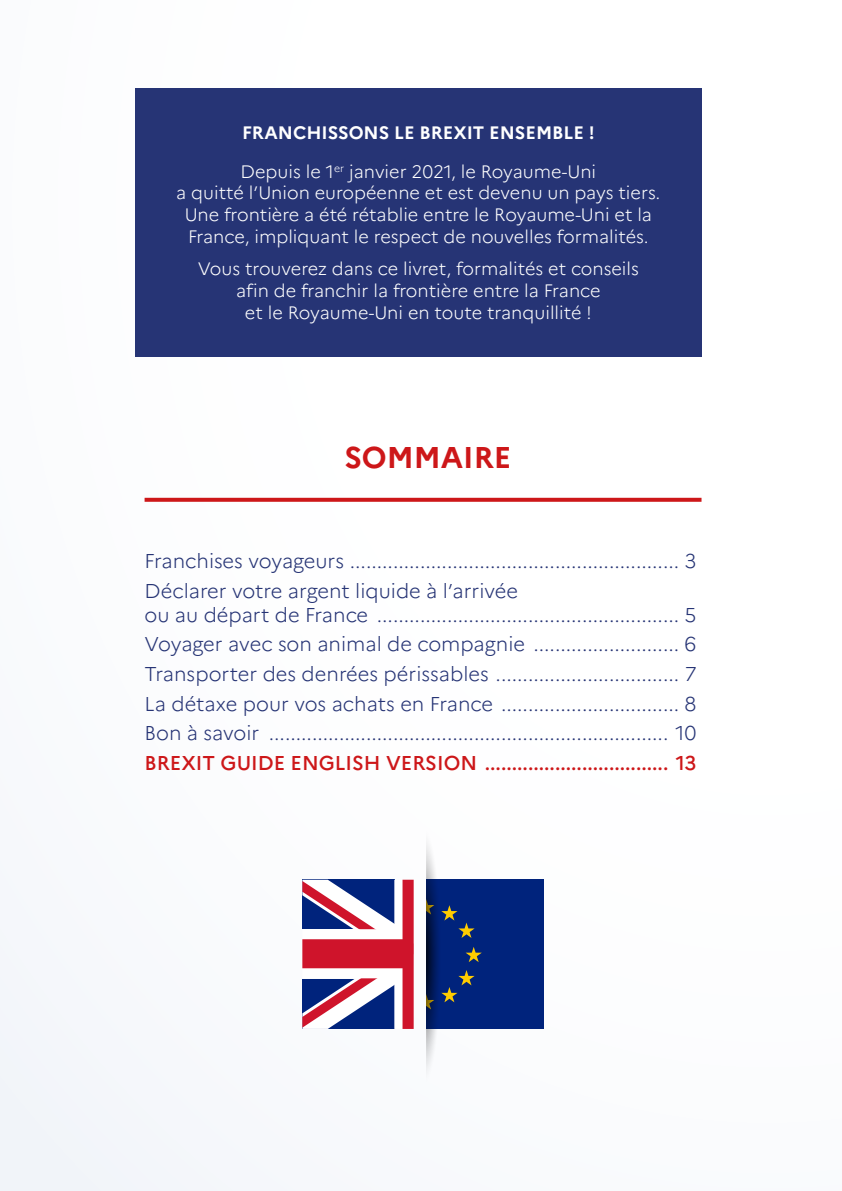
<style>
.page{position:relative;width:842px;height:1191px;background:#fff}
.page>*{position:absolute;margin:0;border:0;box-sizing:border-box;transform-origin:0 0}
.t1{font:700 30px "Marianne";color:#cd1719}
.t2{font:300 20px/29.6px "Marianne";color:#263475}
.t3{font:500 20px "Marianne";color:#cd1719}
.t4{font:300 18px/21.6px "Marianne";color:#fff;text-align:center}
.s1{font-weight:700}
</style>
<div class="page">
<div style="left:426px;top:879px;width:118px;height:150px;background:#00237c"></div>
<svg style="left:302px;top:879px;width:112px;height:150px"></svg>
<svg style="left:426px;top:842px;width:56px;height:232px"></svg>
<div style="left:135px;top:88px;width:567px;height:268px;background:#263475"></div>
<svg style="left:145px;top:498px;width:556px;height:4px;background:#cf2224"></svg>
<p class="t4" style="left:241px;top:113px;width:357px;line-height:38.6px;text-align:left"><span class="s1">FRANCHISSONS LE BREXIT ENSEMBLE !<br></span>Depuis le 1<sup>er</sup> janvier 2021, le Royaume-Uni</p>
<p class="t4" style="left:176px;top:182px;width:486px">a quitté l’Union européenne et est devenu un pays tiers.<br>Une frontière a été rétablie entre le Royaume-Uni et la<br>France, impliquant le respect de nouvelles formalités.</p>
<p class="t4" style="left:198px;top:258px;width:443px">Vous trouverez dans ce livret, formalités et conseils afin de franchir la frontière entre la France<br>et le Royaume-Uni en toute tranquillité !</p>
<h1 class="t1" style="left:345px;top:438px;width:168px">SOMMAIRE</h1>
<p class="t2" style="left:145px;top:546px;width:553px">Franchises voyageurs ............................................................. 3<br>Déclarer votre argent liquide à l’arrivée</p>
<p class="t2" style="left:145px;top:599px;width:554px;text-align:justify">ou au départ de France ........................................................ 5<br>Voyager avec son animal de compagnie ........................... 6<br>Transporter des denrées périssables .................................. 7<br>La détaxe pour vos achats en France ................................. 8<br>Bon à savoir .......................................................................... 10</p>
<p class="t3" style="left:145px;top:750px;width:554px">BREXIT GUIDE ENGLISH VERSION .................................. 13</p>
</div>
